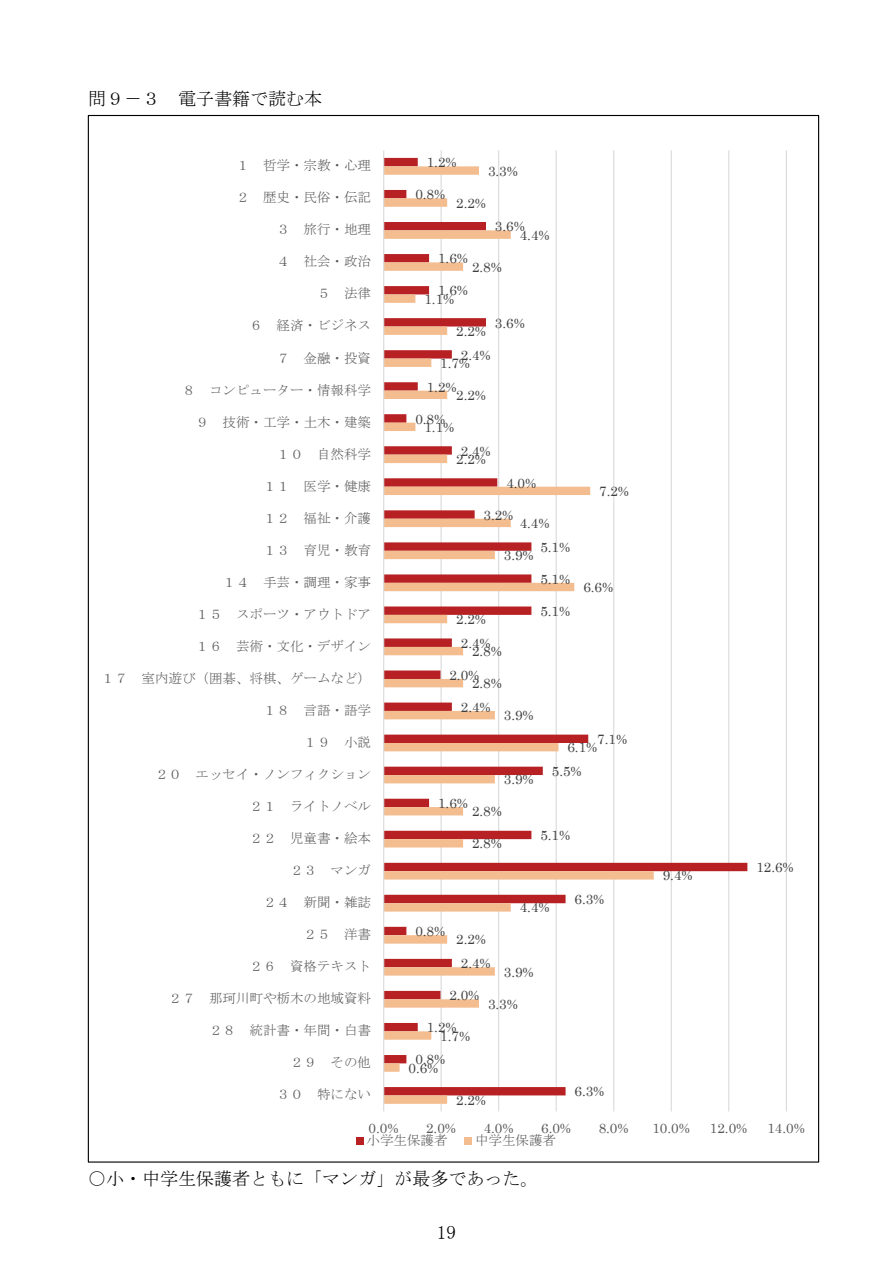
<style>
.page{position:relative;width:893px;height:1263px;background:#fff}
.page>*{position:absolute;margin:0;border:0;box-sizing:border-box;transform-origin:0 0}
.t1{font:19.2px "MS Mincho";color:#000}
.t2{font:18px "MS Mincho";color:#000}
.t3{font:13.5px "MS Mincho";color:#595959}
.t4{font:13.5px "Century";color:#404040}
.t5{font:13.5px "Century";color:#595959}
</style>
<div class="page">
<hr style="left:441px;top:150px;width:1px;height:961px;background:#dadada">
<hr style="left:498px;top:150px;width:1px;height:961px;background:#dadada">
<hr style="left:556px;top:150px;width:1px;height:961px;background:#dadada">
<hr style="left:613px;top:150px;width:1px;height:961px;background:#dadada">
<hr style="left:671px;top:150px;width:1px;height:961px;background:#dadada">
<hr style="left:728px;top:150px;width:1px;height:961px;background:#dadada">
<hr style="left:786px;top:150px;width:1px;height:961px;background:#dadada">
<svg style="left:384px;top:158px;width:363px;height:937px"></svg>
<svg style="left:384px;top:166px;width:270px;height:938px"></svg>
<hr style="left:383px;top:150px;width:1px;height:961px;background:#dadada">
<div style="left:356px;top:1137px;width:8px;height:7px;background:#b72123"></div>
<div style="left:465px;top:1137px;width:7px;height:7px;background:#f4bd90"></div>
<h2 class="t2" style="left:88px;top:90px;width:236px">問９－３ 電子書籍で読む本</h2>
<p class="t4" style="left:427px;top:151px;width:31px">1.2%</p>
<p class="t4" style="left:415px;top:183px;width:31px">0.8%</p>
<p class="t3" style="left:236px;top:159px;width:137px">１ 哲学・宗教・心理</p>
<p class="t3" style="left:236px;top:191px;width:137px">２ 歴史・民俗・伝記</p>
<p class="t3" style="left:277px;top:223px;width:96px">３ 旅行・地理</p>
<p class="t3" style="left:277px;top:255px;width:96px">４ 社会・政治</p>
<p class="t3" style="left:317px;top:287px;width:56px">５ 法律</p>
<p class="t3" style="left:250px;top:319px;width:123px">６ 経済・ビジネス</p>
<p class="t3" style="left:277px;top:351px;width:96px">７ 金融・投資</p>
<p class="t3" style="left:182px;top:383px;width:191px">８ コンピューター・情報科学</p>
<p class="t3" style="left:196px;top:415px;width:177px">９ 技術・工学・土木・建築</p>
<p class="t3" style="left:277px;top:447px;width:96px">１０ 自然科学</p>
<p class="t3" style="left:263px;top:479px;width:110px">１１ 医学・健康</p>
<p class="t3" style="left:263px;top:511px;width:110px">１２ 福祉・介護</p>
<p class="t3" style="left:263px;top:543px;width:110px">１３ 育児・教育</p>
<p class="t3" style="left:223px;top:575px;width:150px">１４ 手芸・調理・家事</p>
<p class="t3" style="left:196px;top:607px;width:177px">１５ スポーツ・アウトドア</p>
<p class="t3" style="left:196px;top:639px;width:177px">１６ 芸術・文化・デザイン</p>
<p class="t3" style="left:101px;top:671px;width:272px">１７ 室内遊び（囲碁、将棋、ゲームなど）</p>
<p class="t3" style="left:263px;top:703px;width:110px">１８ 言語・語学</p>
<p class="t3" style="left:304px;top:735px;width:69px">１９ 小説</p>
<p class="t3" style="left:155px;top:767px;width:218px">２０ エッセイ・ノンフィクション</p>
<p class="t3" style="left:250px;top:799px;width:123px">２１ ライトノベル</p>
<p class="t3" style="left:250px;top:831px;width:123px">２２ 児童書・絵本</p>
<p class="t3" style="left:290px;top:863px;width:83px">２３ マンガ</p>
<p class="t3" style="left:263px;top:895px;width:110px">２４ 新聞・雑誌</p>
<p class="t3" style="left:304px;top:927px;width:69px">２５ 洋書</p>
<p class="t3" style="left:250px;top:959px;width:123px">２６ 資格テキスト</p>
<p class="t3" style="left:169px;top:991px;width:204px">２７ 那珂川町や栃木の地域資料</p>
<p class="t3" style="left:209px;top:1023px;width:164px">２８ 統計書・年間・白書</p>
<p class="t3" style="left:290px;top:1056px;width:83px">２９ その他</p>
<p class="t3" style="left:277px;top:1088px;width:96px">３０ 特にない</p>
<p class="t3" style="left:367px;top:1133px;width:83px">小学生保護者</p>
<p class="t3" style="left:475px;top:1133px;width:83px">中学生保護者</p>
<p class="t4" style="left:488px;top:159px;width:31px">3.3%</p>
<p class="t4" style="left:456px;top:191px;width:31px">2.2%</p>
<p class="t4" style="left:495px;top:215px;width:31px">3.6%</p>
<p class="t4" style="left:520px;top:223px;width:31px">4.4%</p>
<p class="t4" style="left:438px;top:247px;width:31px">1.6%</p>
<p class="t4" style="left:438px;top:279px;width:31px">1.6%</p>
<p class="t4" style="left:472px;top:256px;width:31px">2.8%</p>
<p class="t4" style="left:424px;top:288px;width:31px">1.1%</p>
<p class="t4" style="left:495px;top:311px;width:31px">3.6%</p>
<p class="t4" style="left:456px;top:320px;width:31px">2.2%</p>
<p class="t4" style="left:440px;top:352px;width:31px">1.7%</p>
<p class="t4" style="left:456px;top:384px;width:31px">2.2%</p>
<p class="t4" style="left:424px;top:416px;width:31px">1.1%</p>
<p class="t4" style="left:456px;top:448px;width:31px">2.2%</p>
<p class="t4" style="left:461px;top:343px;width:31px">2.4%</p>
<p class="t4" style="left:427px;top:375px;width:31px">1.2%</p>
<p class="t4" style="left:415px;top:407px;width:31px">0.8%</p>
<p class="t4" style="left:461px;top:439px;width:31px">2.4%</p>
<p class="t4" style="left:506px;top:471px;width:31px">4.0%</p>
<p class="t4" style="left:484px;top:503px;width:31px">3.2%</p>
<p class="t4" style="left:599px;top:480px;width:31px">7.2%</p>
<p class="t4" style="left:520px;top:512px;width:31px">4.4%</p>
<p class="t4" style="left:504px;top:544px;width:31px">3.9%</p>
<p class="t4" style="left:540px;top:535px;width:31px">5.1%</p>
<p class="t4" style="left:540px;top:567px;width:31px">5.1%</p>
<p class="t4" style="left:540px;top:600px;width:31px">5.1%</p>
<p class="t4" style="left:583px;top:576px;width:31px">6.6%</p>
<p class="t4" style="left:456px;top:608px;width:31px">2.2%</p>
<p class="t4" style="left:472px;top:640px;width:31px">2.8%</p>
<p class="t4" style="left:472px;top:672px;width:31px">2.8%</p>
<p class="t4" style="left:461px;top:632px;width:31px">2.4%</p>
<p class="t4" style="left:449px;top:664px;width:31px">2.0%</p>
<p class="t4" style="left:461px;top:696px;width:31px">2.4%</p>
<p class="t4" style="left:504px;top:704px;width:31px">3.9%</p>
<p class="t4" style="left:597px;top:728px;width:31px">7.1%</p>
<p class="t4" style="left:567px;top:736px;width:31px">6.1%</p>
<p class="t4" style="left:552px;top:760px;width:31px">5.5%</p>
<p class="t4" style="left:504px;top:768px;width:31px">3.9%</p>
<p class="t4" style="left:438px;top:792px;width:31px">1.6%</p>
<p class="t4" style="left:472px;top:800px;width:31px">2.8%</p>
<p class="t4" style="left:472px;top:832px;width:31px">2.8%</p>
<p class="t4" style="left:540px;top:824px;width:31px">5.1%</p>
<p class="t4" style="left:756px;top:856px;width:39px">12.6%</p>
<p class="t4" style="left:663px;top:864px;width:31px">9.4%</p>
<p class="t4" style="left:574px;top:888px;width:31px">6.3%</p>
<p class="t4" style="left:520px;top:896px;width:31px">4.4%</p>
<p class="t4" style="left:415px;top:920px;width:31px">0.8%</p>
<p class="t4" style="left:456px;top:928px;width:31px">2.2%</p>
<p class="t4" style="left:461px;top:952px;width:31px">2.4%</p>
<p class="t4" style="left:449px;top:984px;width:31px">2.0%</p>
<p class="t4" style="left:427px;top:1016px;width:31px">1.2%</p>
<p class="t4" style="left:415px;top:1048px;width:31px">0.8%</p>
<p class="t4" style="left:504px;top:960px;width:31px">3.9%</p>
<p class="t4" style="left:488px;top:992px;width:31px">3.3%</p>
<p class="t4" style="left:440px;top:1024px;width:31px">1.7%</p>
<p class="t4" style="left:409px;top:1056px;width:31px">0.6%</p>
<p class="t4" style="left:574px;top:1080px;width:31px">6.3%</p>
<p class="t4" style="left:456px;top:1088px;width:31px">2.2%</p>
<p class="t5" style="left:369px;top:1117px;width:32px">0.0%</p>
<p class="t5" style="left:426px;top:1117px;width:32px">2.0%</p>
<p class="t5" style="left:484px;top:1117px;width:32px">4.0%</p>
<p class="t5" style="left:541px;top:1117px;width:32px">6.0%</p>
<p class="t5" style="left:599px;top:1117px;width:32px">8.0%</p>
<p class="t5" style="left:652px;top:1117px;width:39px">10.0%</p>
<p class="t5" style="left:710px;top:1117px;width:39px">12.0%</p>
<p class="t5" style="left:767px;top:1117px;width:39px">14.0%</p>
<h2 class="t2" style="left:88px;top:1170px;width:452px">○小・中学生保護者ともに「マンガ」が最多であった。</h2>
<h1 class="t1" style="left:437px;top:1222px;width:21px">19</h1>
</div>
